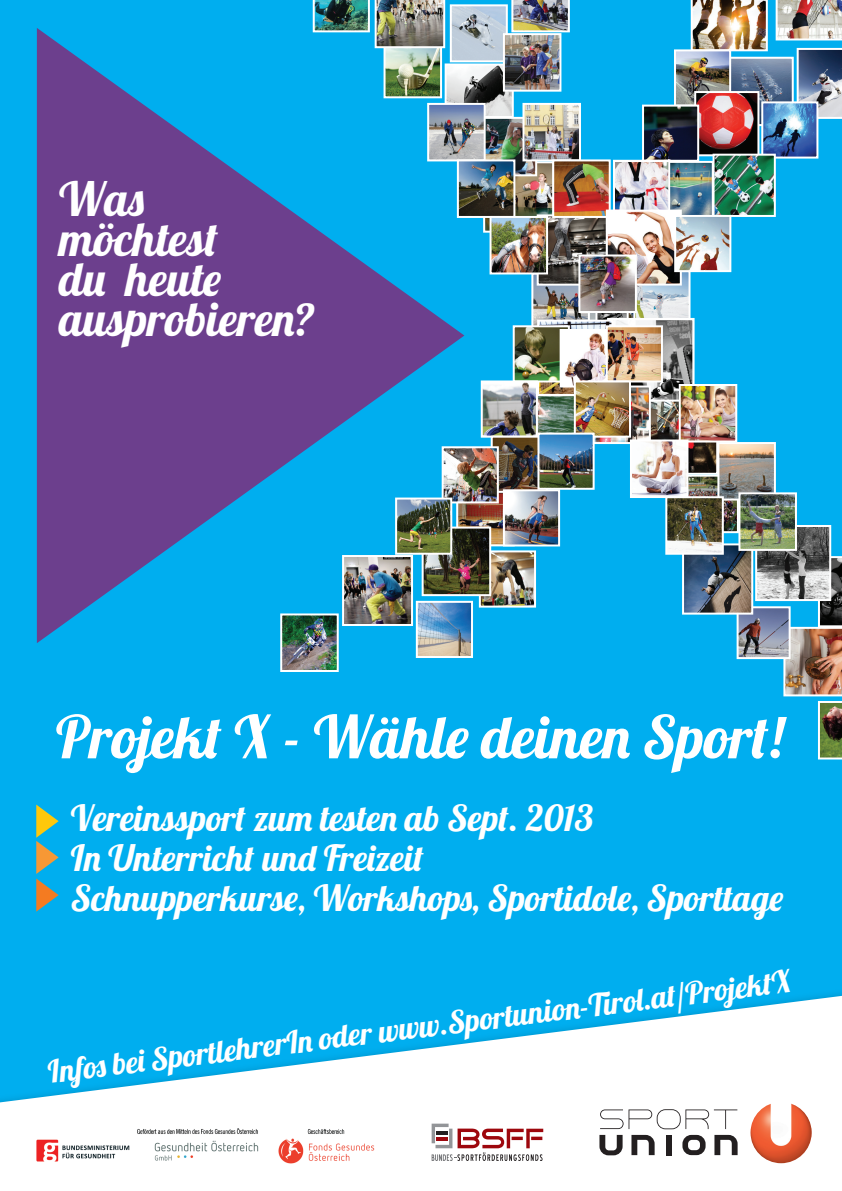
<style>
.page{position:relative;width:842px;height:1191px;background:#00aeef}
.page>*{position:absolute;margin:0;border:0;box-sizing:border-box;transform-origin:0 0}
.t1{font:59px "Lobster 1.4";color:#fff}
.t2{font:47px/40px "Lobster 1.4";color:#fff}
.t3{font:36px/40px "Lobster 1.4";color:#fff}
.t4{font:31px "Lobster 1.4";color:#fff}
</style>
<div class="page">
<img style="left:453px;top:7px;width:52px;height:52px">
<div style="left:450px;top:4px;width:58px;height:58px;border:2px solid #fff"></div>
<img style="left:691px;top:0;width:77px;height:51px">
<img style="left:511px;top:0;width:59px;height:32px">
<img style="left:283px;top:643px;width:53px;height:26px">
<div style="left:280px;top:613px;width:59px;height:59px;border:2px solid #fff"></div>
<svg style="left:776px;top:0;width:66px;height:40px;background:#beb1ac"></svg>
<img style="left:597px;top:313px;width:30px;height:6px">
<img style="left:534px;top:275px;width:53px;height:50px">
<div style="left:531px;top:272px;width:59px;height:59px;border:2px solid #fff"></div>
<img style="left:636px;top:273px;width:51px;height:45px">
<div style="left:633px;top:270px;width:57px;height:57px;border:2px solid #fff"></div>
<img style="left:464px;top:66px;width:47px;height:49px">
<div style="left:445px;top:63px;width:69px;height:70px;border:2px solid #fff"></div>
<img style="left:731px;top:60px;width:60px;height:63px">
<div style="left:724px;top:57px;width:70px;height:69px;border:2px solid #fff"></div>
<img style="left:506px;top:36px;width:52px;height:53px">
<div style="left:503px;top:33px;width:58px;height:59px;border:2px solid #fff"></div>
<img style="left:677px;top:52px;width:51px;height:52px">
<div style="left:674px;top:49px;width:57px;height:58px;border:2px solid #fff"></div>
<svg style="left:797px;top:48px;width:45px;height:71px;background:#758198"></svg>
<img style="left:613px;top:321px;width:78px;height:78px">
<div style="left:607px;top:318px;width:87px;height:87px;border:2px solid #fff"></div>
<img style="left:540px;top:322px;width:70px;height:71px">
<div style="left:537px;top:319px;width:76px;height:77px;border:2px solid #fff"></div>
<img style="left:464px;top:493px;width:39px;height:50px">
<img style="left:486px;top:164px;width:65px;height:66px">
<div style="left:483px;top:161px;width:71px;height:72px;border:2px solid #fff"></div>
<img style="left:516px;top:328px;width:51px;height:51px">
<div style="left:513px;top:325px;width:57px;height:57px;border:2px solid #fff"></div>
<img style="left:563px;top:332px;width:43px;height:52px">
<div style="left:560px;top:329px;width:58px;height:58px;border:2px solid #fff"></div>
<img style="left:609px;top:328px;width:51px;height:51px">
<div style="left:606px;top:325px;width:57px;height:57px;border:2px solid #fff"></div>
<img style="left:486px;top:120px;width:48px;height:53px">
<div style="left:478px;top:117px;width:59px;height:59px;border:2px solid #fff"></div>
<img style="left:697px;top:94px;width:59px;height:59px">
<div style="left:694px;top:91px;width:65px;height:65px;border:2px solid #fff"></div>
<img style="left:525px;top:106px;width:53px;height:52px">
<div style="left:522px;top:103px;width:59px;height:58px;border:2px solid #fff"></div>
<img style="left:645px;top:108px;width:51px;height:51px">
<div style="left:642px;top:105px;width:57px;height:57px;border:2px solid #fff"></div>
<img style="left:464px;top:106px;width:19px;height:52px">
<div style="left:427px;top:103px;width:59px;height:58px;border:2px solid #fff"></div>
<img style="left:764px;top:104px;width:51px;height:52px">
<div style="left:761px;top:101px;width:57px;height:58px;border:2px solid #fff"></div>
<img style="left:651px;top:402px;width:64px;height:70px">
<div style="left:643px;top:399px;width:75px;height:76px;border:2px solid #fff"></div>
<img style="left:538px;top:397px;width:36px;height:35px">
<img style="left:682px;top:387px;width:52px;height:52px">
<div style="left:679px;top:384px;width:58px;height:58px;border:2px solid #fff"></div>
<img style="left:484px;top:383px;width:51px;height:52px">
<div style="left:481px;top:380px;width:57px;height:58px;border:2px solid #fff"></div>
<img style="left:595px;top:388px;width:53px;height:53px">
<div style="left:592px;top:385px;width:59px;height:59px;border:2px solid #fff"></div>
<img style="left:577px;top:383px;width:51px;height:52px">
<div style="left:574px;top:380px;width:57px;height:58px;border:2px solid #fff"></div>
<img style="left:540px;top:217px;width:65px;height:66px">
<div style="left:537px;top:214px;width:71px;height:72px;border:2px solid #fff"></div>
<img style="left:670px;top:164px;width:41px;height:51px">
<div style="left:644px;top:161px;width:70px;height:69px;border:2px solid #fff"></div>
<img style="left:555px;top:162px;width:53px;height:53px">
<div style="left:552px;top:159px;width:59px;height:59px;border:2px solid #fff"></div>
<img style="left:616px;top:163px;width:51px;height:47px">
<div style="left:613px;top:160px;width:57px;height:57px;border:2px solid #fff"></div>
<img style="left:464px;top:162px;width:48px;height:53px">
<div style="left:457px;top:159px;width:58px;height:59px;border:2px solid #fff"></div>
<img style="left:715px;top:157px;width:58px;height:57px">
<div style="left:712px;top:154px;width:64px;height:63px;border:2px solid #fff"></div>
<img style="left:688px;top:477px;width:48px;height:53px">
<div style="left:680px;top:474px;width:59px;height:59px;border:2px solid #fff"></div>
<img style="left:494px;top:439px;width:43px;height:51px">
<div style="left:491px;top:436px;width:57px;height:57px;border:2px solid #fff"></div>
<img style="left:720px;top:445px;width:53px;height:52px">
<div style="left:717px;top:442px;width:59px;height:58px;border:2px solid #fff"></div>
<img style="left:464px;top:449px;width:32px;height:51px">
<div style="left:442px;top:446px;width:57px;height:57px;border:2px solid #fff"></div>
<img style="left:633px;top:442px;width:52px;height:53px">
<div style="left:630px;top:439px;width:58px;height:59px;border:2px solid #fff"></div>
<img style="left:540px;top:435px;width:52px;height:52px">
<div style="left:537px;top:432px;width:58px;height:58px;border:2px solid #fff"></div>
<img style="left:740px;top:609px;width:43px;height:47px">
<div style="left:737px;top:606px;width:54px;height:53px;border:2px solid #fff"></div>
<img style="left:313px;top:0;width:132px;height:28px">
<img style="left:758px;top:528px;width:70px;height:70px">
<div style="left:755px;top:525px;width:76px;height:76px;border:2px solid #fff"></div>
<img style="left:783px;top:556px;width:59px;height:203px">
<img style="left:482px;top:553px;width:51px;height:51px">
<div style="left:479px;top:550px;width:57px;height:57px;border:2px solid #fff"></div>
<img style="left:609px;top:213px;width:70px;height:69px">
<div style="left:606px;top:210px;width:76px;height:75px;border:2px solid #fff"></div>
<img style="left:581px;top:257px;width:53px;height:53px">
<div style="left:578px;top:254px;width:59px;height:59px;border:2px solid #fff"></div>
<img style="left:419px;top:604px;width:51px;height:51px">
<div style="left:416px;top:601px;width:57px;height:57px;border:2px solid #fff"></div>
<img style="left:492px;top:219px;width:53px;height:52px">
<div style="left:489px;top:216px;width:59px;height:58px;border:2px solid #fff"></div>
<img style="left:677px;top:218px;width:51px;height:51px">
<div style="left:674px;top:215px;width:57px;height:57px;border:2px solid #fff"></div>
<img style="left:685px;top:546px;width:65px;height:65px">
<div style="left:682px;top:543px;width:71px;height:71px;border:2px solid #fff"></div>
<img style="left:464px;top:529px;width:24px;height:64px">
<div style="left:422px;top:526px;width:69px;height:70px;border:2px solid #fff"></div>
<img style="left:741px;top:495px;width:53px;height:53px">
<div style="left:738px;top:492px;width:59px;height:59px;border:2px solid #fff"></div>
<img style="left:668px;top:499px;width:53px;height:53px">
<div style="left:665px;top:496px;width:59px;height:59px;border:2px solid #fff"></div>
<img style="left:506px;top:492px;width:51px;height:51px">
<div style="left:503px;top:489px;width:57px;height:57px;border:2px solid #fff"></div>
<svg style="left:37px;top:28px;width:427px;height:615px;fill:#6c3f8d"></svg>
<svg style="left:36px;top:804px;width:23px;height:107px"></svg>
<svg style="left:0;top:995px;width:842px;height:196px;fill:#fff"></svg>
<svg style="left:599px;top:1109px;width:139px;height:46px;background:#cac9c9"></svg>
<img style="left:750px;top:1102px;width:62px;height:61px;border-radius:30px">
<div style="left:0;top:1128px;width:312px;height:52px;background:#fff"></div>
<svg style="left:432px;top:1123px;width:111px;height:38px;background:#d7b9ba"></svg>
<hr style="left:436px;top:1131px;width:12px;height:4px;background:#231f20">
<svg style="left:436px;top:1136px;width:12px;height:4px"></svg>
<img style="left:36px;top:1128px;width:341px;height:35px">
<h2 class="t2" style="left:59px;top:179px;width:257px">Was möchtest<br>du heute ausprobieren?</h2>
<h1 class="t1" style="left:56px;top:699px;width:729px">Projekt X - Wähle deinen Sport!</h1>
<p class="t3" style="left:71px;top:797px;width:714px">Vereinssport zum testen ab Sept. 2013<br>In Unterricht und Freizeit<br>Schnupperkurse, Workshops, Sportidole, Sporttage</p>
<p class="t4" style="left:46px;top:1052px;width:749px;rotate:-7deg">Infos bei SportlehrerIn oder www.Sportunion-Ti rol.at/ProjektX</p>
</div>
